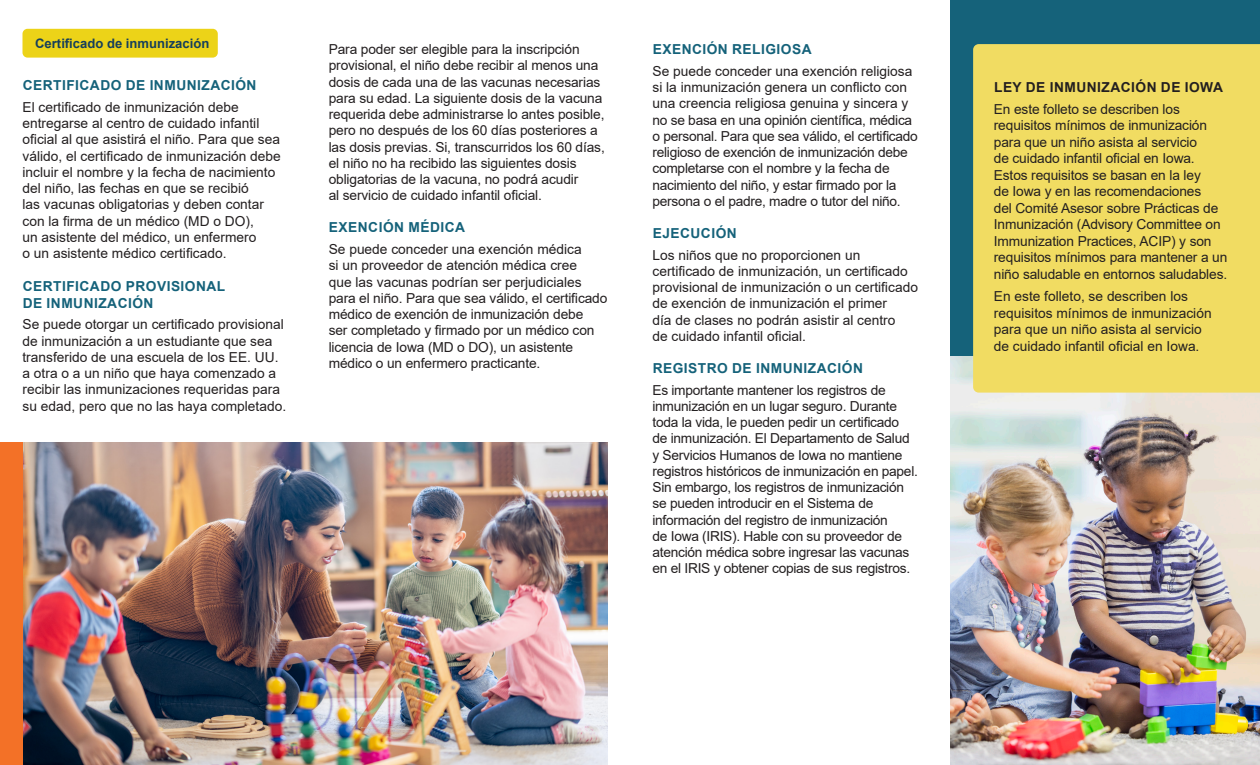
<style>
.page{position:relative;width:1260px;height:765px;background:#fff}
.page>*{position:absolute;margin:0;border:0;box-sizing:border-box;transform-origin:0 0}
.Body_Copy{font:13.75px/16.2px "Arial";letter-spacing:-.01em;color:#231f20}
.HH2{font:700 13.75px/16.2px "Arial";letter-spacing:.035em;color:#15627a}
.HH2-2{font:700 13.75px "Arial";letter-spacing:.035em;color:#231f20}
.Body_Copy-2{font:700 13.75px "Arial";letter-spacing:.035em;color:#15627a}
.t1{font:700 13px "Arial";color:#163f5b}
</style>
<div class="page">
<div style="left:951px;top:0;width:309px;height:517px;background:#15627a"></div>
<img style="left:951px;top:356px;width:309px;height:409px">
<div style="left:973px;top:44px;width:287px;height:349px;background:#f1dc62"></div>
<img style="left:22px;top:442px;width:586px;height:323px">
<div style="left:0;top:442px;width:22px;height:323px;background:#f37127"></div>
<div style="left:23px;top:29px;width:195px;height:29px;background:#ecd318;border-radius:5px"></div>
<p class="t1" style="left:35px;top:34px;width:176px">Certificado de inmunización</p>
<p class="HH2" style="left:23px;top:77px;width:235px">CERTIFICADO DE INMUNIZACIÓN</p>
<p class="Body_Copy" style="left:22px;top:99px;width:260px">El certificado de inmunización debe entregarse al centro de cuidado infantil oficial al que asistirá el niño. Para que sea válido, el certificado de inmunización debe incluir el nombre y la fecha de nacimiento del niño, las fechas en que se recibió<br>las vacunas obligatorias y deben contar con la firma de un médico (MD o DO),<br>un asistente del médico, un enfermero<br>o un asistente médico certificado.</p>
<p class="HH2" style="left:23px;top:279px;width:204px">CERTIFICADO PROVISIONAL<br>DE INMUNIZACIÓN</p>
<p class="Body_Copy" style="left:22px;top:316px;width:265px">Se puede otorgar un certificado provisional de inmunización a un estudiante que sea transferido de una escuela de los EE. UU. a otra o a un niño que haya comenzado a recibir las inmunizaciones requeridas para su edad, pero que no las haya completado.</p>
<p class="Body_Copy" style="left:329px;top:41px;width:278px">Para poder ser elegible para la inscripción provisional, el niño debe recibir al menos una dosis de cada una de las vacunas necesarias para su edad. La siguiente dosis de la vacuna requerida debe administrarse lo antes posible, pero no después de los 60 días posteriores a las dosis previas. Si, transcurridos los 60 días, el niño no ha recibido las siguientes dosis obligatorias de la vacuna, no podrá acudir<br>al servicio de cuidado infantil oficial.</p>
<p class="HH2" style="left:329px;top:219px;width:138px">EXENCIÓN MÉDICA</p>
<p class="Body_Copy" style="left:329px;top:241px;width:280px">Se puede conceder una exención médica<br>si un proveedor de atención médica cree<br>que las vacunas podrían ser perjudiciales para el niño. Para que sea válido, el certificado médico de exención de inmunización debe<br>ser completado y firmado por un médico con licencia de Iowa (MD o DO), un asistente médico o un enfermero practicante.</p>
<p class="Body_Copy-2" style="left:653px;top:40px;width:160px">EXENCIÓN RELIGIOSA</p>
<p class="Body_Copy" style="left:652px;top:63px;width:267px">Se puede conceder una exención religiosa si la inmunización genera un conflicto con una creencia religiosa genuina y sincera y no se basa en una opinión científica, médica o personal. Para que sea válido, el certificado religioso de exención de inmunización debe completarse con el nombre y la fecha de nacimiento del niño, y estar firmado por la persona o el padre, madre o tutor del niño.</p>
<p class="HH2" style="left:653px;top:225px;width:86px">EJECUCIÓN</p>
<p class="Body_Copy" style="left:652px;top:247px;width:267px">Los niños que no proporcionen un certificado de inmunización, un certificado provisional de inmunización o un certificado de exención de inmunización el primer<br>día de clases no podrán asistir al centro<br>de cuidado infantil oficial.</p>
<p class="HH2" style="left:653px;top:360px;width:212px">REGISTRO DE INMUNIZACIÓN</p>
<p class="Body_Copy" style="left:652px;top:382px;width:267px">Es importante mantener los registros de inmunización en un lugar seguro. Durante toda la vida, le pueden pedir un certificado<br>de inmunización. El Departamento de Salud y Servicios Humanos de Iowa no mantiene registros históricos de inmunización en papel.<br>Sin embargo, los registros de inmunización se pueden introducir en el Sistema de información del registro de inmunización<br>de Iowa (IRIS). Hable con su proveedor de atención médica sobre ingresar las vacunas en el IRIS y obtener copias de sus registros.</p>
<p class="HH2-2" style="left:994px;top:77px;width:230px">LEY DE INMUNIZACIÓN DE IOWA</p>
<p class="Body_Copy" style="left:994px;top:101px;width:235px">En este folleto se describen los requisitos mínimos de inmunización para que un niño asista al servicio<br>de cuidado infantil oficial en Iowa.<br>Estos requisitos se basan en la ley<br>de Iowa y en las recomendaciones<br>del Comité Asesor sobre Prácticas de Inmunización (Advisory Committee on Immunization Practices, ACIP) y son requisitos mínimos para mantener a un niño saludable en entornos saludables.</p>
<p class="Body_Copy" style="left:994px;top:288px;width:219px">En este folleto, se describen los requisitos mínimos de inmunización para que un niño asista al servicio de cuidado infantil oficial en Iowa.</p>
</div>
